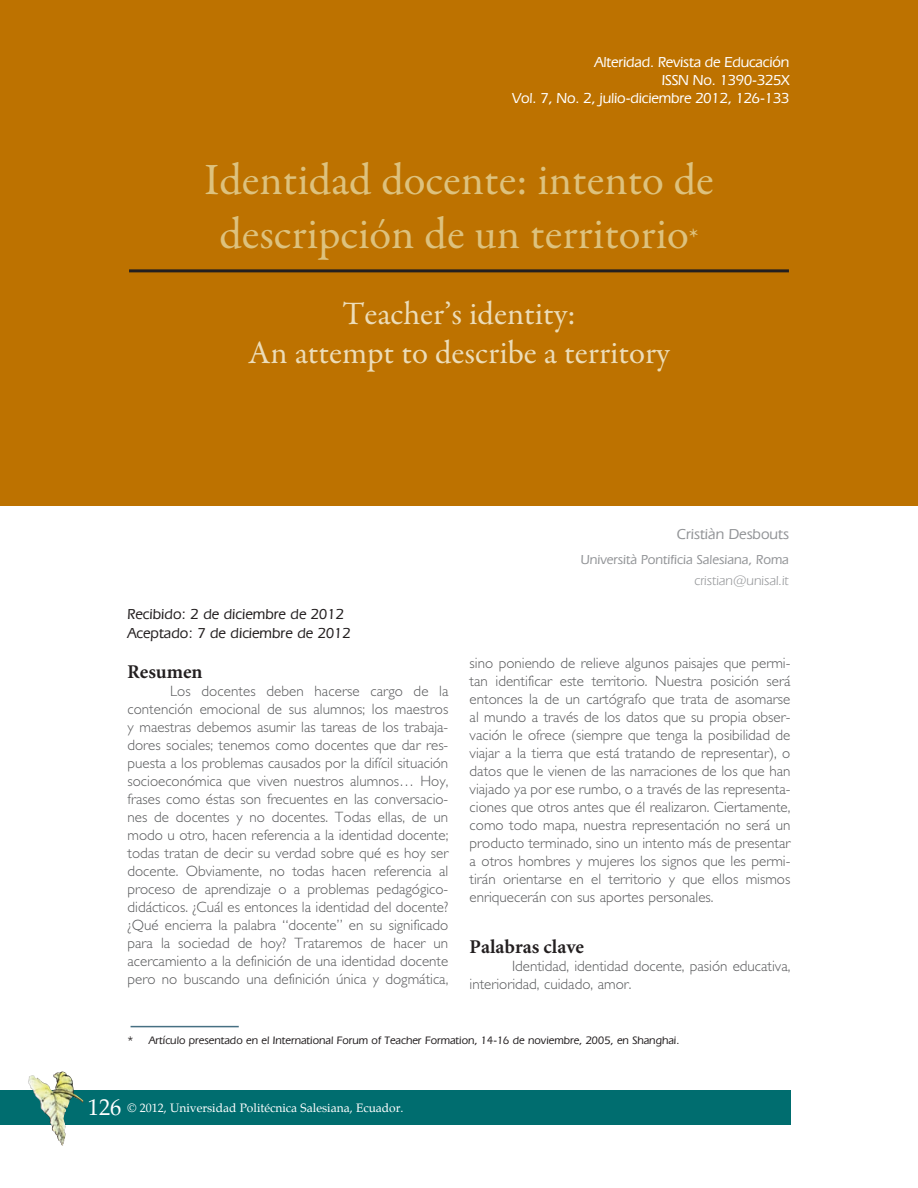
<style>
.page{position:relative;width:918px;height:1188px;background:#fff}
.page>*{position:absolute;margin:0;border:0;box-sizing:border-box;transform-origin:0 0}
.t1{font:45px/54px "Garamond Premr Pro";color:#ddc27e;text-align:center}
.t2{font:33px/39.3px "Garamond Premr Pro";color:#ecddb9;text-align:center}
.t3{font:700 19.5px "Minion";color:#231f20}
.t4{font:300 15px/18px "Gill Sans";color:#57585a;text-align:justify}
.t5{font:500 15px/18px "Eras IT Cby BT";letter-spacing:-.01em;color:#fff;text-align:right}
.t6{font:500 15px/19.6px "Eras IT Cby BT";color:#231f20}
.t7{font:500 15px "Eras IT Cby BT";color:#939598}
.t8{font:500 13.5px "Eras IT Cby BT";color:#939598}
.t9{font:13.5px "Eras IT Cby BT";color:#939598}
.t10{font:12px "Palatino";color:#fff}
.t11{font:500 11.25px "Eras IT Cby BT";color:#231f20}
.s1{font-size:30px}
.s2{font-size:22.5px}
</style>
<div class="page">
<div style="left:0;top:1090px;width:790px;height:34px;background:#006d6f"></div>
<div style="left:0;top:0;width:918px;height:506px;background:#bd7200"></div>
<img style="left:28px;top:1072px;width:38px;height:74px">
<hr style="left:129px;top:269px;width:660px;height:3px;background:#231f20">
<hr style="left:131px;top:1026px;width:108px;height:1px;background:#477083">
<p class="t5" style="left:512px;top:53px;width:279px">Alteridad. Revista de Educación<br>ISSN No. 1390-325X<br>Vol. 7, No. 2, julio-diciembre 2012, 126-133</p>
<h1 class="t1" style="left:204px;top:154px;width:511px">Identidad docente: intento de descripción de un territorio<span class="s1">*</span></h1>
<h2 class="t2" style="left:248px;top:295px;width:423px">Teacher’s identity:<br>An attempt to describe a territory</h2>
<p class="t6" style="left:128px;top:604px;width:225px">Recibido: 2 de diciembre de 2012<br>Aceptado: 7 de diciembre de 2012</p>
<h3 class="t3" style="left:128px;top:662px;width:76px">Resumen</h3>
<p class="t4" style="left:128px;top:682px;width:322px;text-indent:43px">Los docentes deben hacerse cargo de la contención emocional de sus alumnos; los maestros y maestras debemos asumir las tareas de los trabaja&shy;dores sociales; tenemos como docentes que dar res&shy;puesta a los problemas causados por la difícil situación socioeconómica que viven nuestros alumnos… Hoy, frases como éstas son frecuentes en las conversacio&shy;nes de docentes y no docentes. Todas ellas, de un modo u otro, hacen referencia a la identidad docente; todas tratan de decir su verdad sobre qué es hoy ser docente. Obviamente, no todas hacen referencia al proceso de aprendizaje o a problemas pedagógico&shy;didácticos. ¿Cuál es entonces la identidad del docente? ¿Qué encierra la palabra “docente” en su significado para la sociedad de hoy? Trataremos de hacer un acercamiento a la definición de una identidad docente pero no buscando una definición única y dogmática,</p>
<p class="t7" style="left:677px;top:525px;width:114px">Cristiàn Desbouts</p>
<p class="t8" style="left:581px;top:552px;width:210px">Università Pontificia Salesiana, Roma</p>
<p class="t9" style="left:695px;top:572px;width:96px">cristian@unisal.it</p>
<p class="t4" style="left:470px;top:654px;width:322px">sino poniendo de relieve algunos paisajes que permi&shy;tan identificar este territorio. Nuestra posición será entonces la de un cartógrafo que trata de asomarse al mundo a través de los datos que su propia obser&shy;vación le ofrece (siempre que tenga la posibilidad de viajar a la tierra que está tratando de representar), o datos que le vienen de las narraciones de los que han viajado ya por ese rumbo, o a través de las representa&shy;ciones que otros antes que él realizaron. Ciertamente, como todo mapa, nuestra representación no será un producto terminado, sino un intento más de presentar a otros hombres y mujeres los signos que les permi&shy;tirán orientarse en el territorio y que ellos mismos enriquecerán con sus aportes personales.</p>
<h3 class="t3" style="left:470px;top:937px;width:116px">Palabras clave</h3>
<p class="t4" style="left:470px;top:957px;width:322px;text-indent:43px">Identidad, identidad docente, pasión educativa, interioridad, cuidado, amor.</p>
<p class="t11" style="left:128px;top:1033px;width:553px">* Artículo presentado en el International Forum of Teacher Formation, 14-16 de noviembre, 2005, en Shanghai.</p>
<p class="t10" style="left:88px;top:1098px;width:317px"><span class="s2">126</span> © 2012, Universidad Politécnica Salesiana, Ecuador.</p>
</div>
